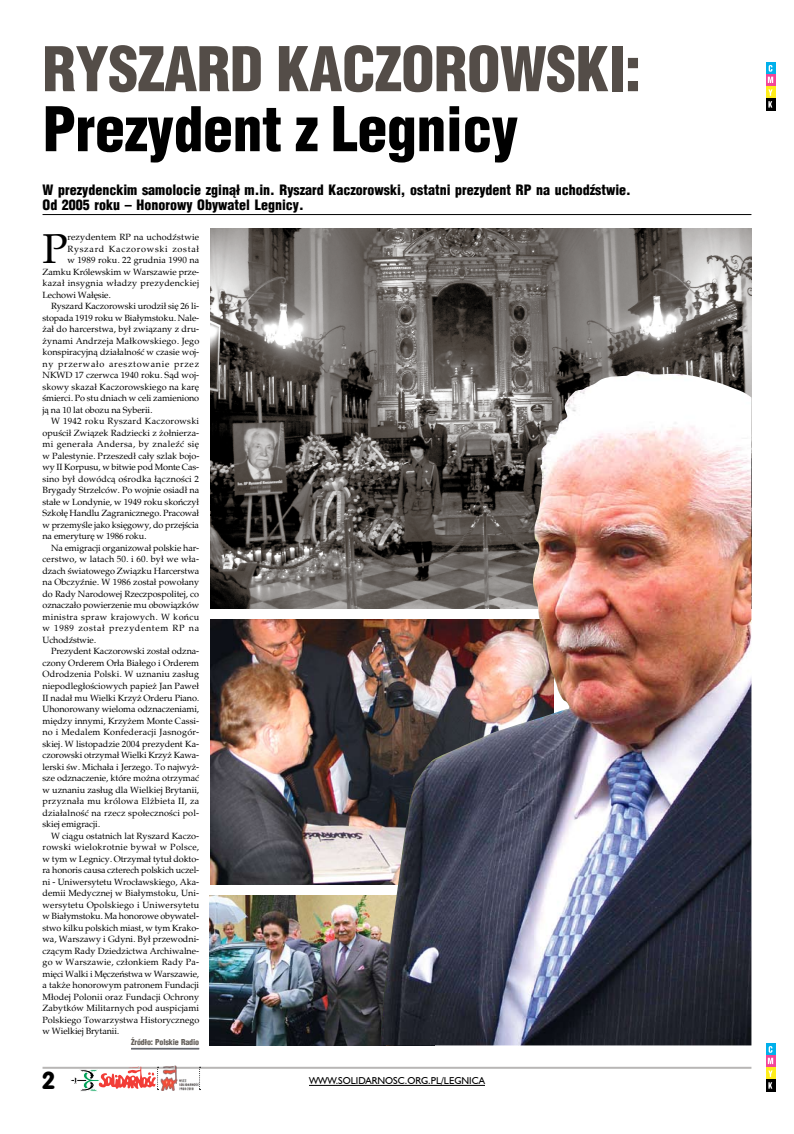
<style>
.page{position:relative;width:794px;height:1134px;background:#fff}
.page>*{position:absolute;margin:0;border:0;box-sizing:border-box;transform-origin:0 0}
.t1{font:900 60px "Switzerland Cond";letter-spacing:-.01em;color:#544d48}
.t2{font:900 60px "Switzerland Cond";letter-spacing:-.01em;color:#000}
.t3{font:41.8px "Palm Springs";color:#000}
.t4{font:24px "VAG Rounded PL Regular A";color:#000}
.t5{font:900 14px/15px "Switzerland Cond";color:#000}
.t6{font:10px "Humanist 521 BT";color:#000}
.t7{font:9px "Palm Springs";color:#000}
.t8{font:9px "Palm Springs";letter-spacing:.025em;color:#000}
.t9{font:9px "Palm Springs";letter-spacing:.02em;color:#000}
.t10{font:9px "Palm Springs";letter-spacing:.08em;color:#000}
.t11{font:9px "Palm Springs";letter-spacing:.03em;color:#000}
.t12{font:9px "Palm Springs";letter-spacing:.04em;color:#000}
.t13{font:9px "Palm Springs";letter-spacing:.035em;color:#000}
.t14{font:9px "Palm Springs";letter-spacing:.07em;color:#000}
.t15{font:900 8px "Switzerland Cond";letter-spacing:-.015em;color:#66615c}
</style>
<div class="page">
<hr style="left:43px;top:1067px;width:708px;height:2px;background:#b8b6b5">
<hr style="left:309px;top:1085px;width:176px;height:1px;background:#000">
<img style="left:160px;top:1065px;width:39px;height:25px">
<svg style="left:71px;top:1066px;width:88px;height:25px"></svg>
<svg style="left:199px;top:1067px;width:2px;height:23px"></svg>
<div style="left:765px;top:62px;width:10px;height:12px;background:#00b0eb"></div>
<svg style="left:766px;top:74px;width:9px;height:12px"></svg>
<div style="left:765px;top:86px;width:10px;height:12px;background:#ffed1a"></div>
<div style="left:765px;top:98px;width:10px;height:12px;background:#000"></div>
<svg style="left:768px;top:65px;width:5px;height:18px"></svg>
<svg style="left:768px;top:89px;width:4px;height:19px"></svg>
<div style="left:765px;top:1043px;width:10px;height:12px;background:#00b0eb"></div>
<svg style="left:766px;top:1055px;width:9px;height:12px"></svg>
<div style="left:765px;top:1067px;width:10px;height:12px;background:#ffed1a"></div>
<div style="left:765px;top:1079px;width:10px;height:12px;background:#000"></div>
<svg style="left:768px;top:1046px;width:5px;height:18px"></svg>
<svg style="left:768px;top:1070px;width:4px;height:19px"></svg>
<img style="left:210px;top:895px;width:170px;height:150px">
<hr style="left:131px;top:1048px;width:68px;height:1px;background:#5d5f66">
<hr style="left:131px;top:1049px;width:68px;height:1px;background:#5d5f66">
<hr style="left:43px;top:214px;width:708px;height:1px;background:#000">
<img style="left:211px;top:229px;width:540px;height:379px">
<img style="left:211px;top:620px;width:169px;height:264px">
<img style="left:380px;top:371px;width:371px;height:674px">
<h1 class="t1" style="left:43px;top:31px;width:98px">Ryszard</h1>
<h1 class="t1" style="left:276px;top:31px;width:131px">Kaczorowski</h1>
<h1 class="t1" style="left:624px;top:31px;width:18px">:</h1>
<h1 class="t2" style="left:43px;top:91px;width:477px">Prezydent z Legnicy</h1>
<h3 class="t5" style="left:43px;top:182px;width:590px">W prezydenckim samolocie zginął m.in. Ryszard Kaczorowski, ostatni prezydent RP na uchodźstwie.<br>Od 2005 roku – Honorowy Obywatel Legnicy.</h3>
<h2 class="t3" style="left:43px;top:223px;width:27px">P</h2>
<p class="t9" style="left:67px;top:232px;width:133px">rezydentem RP na uchodźstwie</p>
<p class="t10" style="left:67px;top:243px;width:133px">Ryszard Kaczorowski został</p>
<p class="t7" style="left:67px;top:255px;width:133px">w 1989 roku. 22 grudnia 1990 na</p>
<p class="t7" style="left:43px;top:266px;width:158px">Zamku Królewskim w Warszawie prze-</p>
<p class="t8" style="left:43px;top:278px;width:158px">kazał insygnia władzy prezydenckiej</p>
<p class="t7" style="left:43px;top:289px;width:70px">Lechowi Wałęsie.</p>
<p class="t7" style="left:51px;top:301px;width:150px">Ryszard Kaczorowski urodził się 26 li-</p>
<p class="t7" style="left:43px;top:312px;width:158px">stopada 1919 roku w Białymstoku. Nale-</p>
<p class="t7" style="left:43px;top:324px;width:158px">żał do harcerstwa, był związany z dru-</p>
<p class="t7" style="left:43px;top:335px;width:158px">żynami Andrzeja Małkowskiego. Jego</p>
<p class="t7" style="left:43px;top:347px;width:158px">konspiracyjną działalność w czasie woj-</p>
<p class="t10" style="left:43px;top:358px;width:158px">ny przerwało aresztowanie przez</p>
<p class="t7" style="left:43px;top:370px;width:158px">NKWD 17 czerwca 1940 roku. Sąd woj-</p>
<p class="t7" style="left:43px;top:381px;width:158px">skowy skazał Kaczorowskiego na karę</p>
<p class="t7" style="left:43px;top:393px;width:158px">śmierci. Po stu dniach w celi zamieniono</p>
<p class="t7" style="left:43px;top:404px;width:111px">ją na 10 lat obozu na Syberii.</p>
<p class="t8" style="left:51px;top:416px;width:150px">W 1942 roku Ryszard Kaczorowski</p>
<p class="t7" style="left:43px;top:427px;width:158px">opuścił Związek Radziecki z żołnierza-</p>
<p class="t12" style="left:43px;top:439px;width:158px">mi generała Andersa, by znaleźć się</p>
<p class="t7" style="left:43px;top:450px;width:158px">w Palestynie. Przeszedł cały szlak bojo-</p>
<p class="t7" style="left:43px;top:462px;width:158px">wy II Korpusu, w bitwie pod Monte Cas-</p>
<p class="t7" style="left:43px;top:473px;width:158px">sino był dowódcą ośrodka łączności 2</p>
<p class="t7" style="left:43px;top:485px;width:158px">Brygady Strzelców. Po wojnie osiadł na</p>
<p class="t7" style="left:43px;top:496px;width:158px">stałe w Londynie, w 1949 roku skończył</p>
<p class="t7" style="left:42px;top:508px;width:158px">Szkołę Handlu Zagranicznego. Pracował</p>
<p class="t7" style="left:42px;top:519px;width:158px">w przemyśle jako księgowy, do przejścia</p>
<p class="t7" style="left:42px;top:531px;width:105px">na emeryturę w 1986 roku.</p>
<p class="t7" style="left:51px;top:542px;width:150px">Na emigracji organizował polskie har-</p>
<p class="t7" style="left:42px;top:554px;width:158px">cerstwo, w latach 50. i 60. był we wła-</p>
<p class="t7" style="left:42px;top:565px;width:158px">dzach światowego Związku Harcerstwa</p>
<p class="t7" style="left:42px;top:577px;width:158px">na Obczyźnie. W 1986 został powołany</p>
<p class="t7" style="left:42px;top:588px;width:158px">do Rady Narodowej Rzeczpospolitej, co</p>
<p class="t7" style="left:42px;top:600px;width:158px">oznaczało powierzenie mu obowiązków</p>
<p class="t13" style="left:42px;top:611px;width:158px">ministra spraw krajowych. W końcu</p>
<p class="t14" style="left:42px;top:623px;width:158px">w 1989 został prezydentem RP na</p>
<p class="t7" style="left:42px;top:634px;width:55px">Uchodźstwie.</p>
<p class="t7" style="left:51px;top:646px;width:150px">Prezydent Kaczorowski został odzna-</p>
<p class="t7" style="left:42px;top:657px;width:158px">czony Orderem Orła Białego i Orderem</p>
<p class="t7" style="left:43px;top:669px;width:158px">Odrodzenia Polski. W uznaniu zasług</p>
<p class="t7" style="left:43px;top:680px;width:158px">niepodległościowych papież Jan Paweł</p>
<p class="t7" style="left:43px;top:692px;width:158px">II nadał mu Wielki Krzyż Orderu Piano.</p>
<p class="t7" style="left:43px;top:703px;width:158px">Uhonorowany wieloma odznaczeniami,</p>
<p class="t7" style="left:43px;top:715px;width:158px">między innymi, Krzyżem Monte Cassi-</p>
<p class="t8" style="left:43px;top:726px;width:158px">no i Medalem Konfederacji Jasnogór-</p>
<p class="t7" style="left:43px;top:738px;width:158px">skiej. W listopadzie 2004 prezydent Ka-</p>
<p class="t7" style="left:43px;top:749px;width:158px">czorowski otrzymał Wielki Krzyż Kawa-</p>
<p class="t7" style="left:43px;top:761px;width:158px">lerski św. Michała i Jerzego. To najwyż-</p>
<p class="t7" style="left:43px;top:772px;width:158px">sze odznaczenie, które można otrzymać</p>
<p class="t7" style="left:43px;top:784px;width:158px">w uznaniu zasług dla Wielkiej Brytanii,</p>
<p class="t8" style="left:43px;top:795px;width:158px">przyznała mu królowa Elżbieta II, za</p>
<p class="t7" style="left:43px;top:807px;width:158px">działalność na rzecz społeczności pol-</p>
<p class="t7" style="left:43px;top:818px;width:59px">skiej emigracji.</p>
<p class="t7" style="left:51px;top:830px;width:150px">W ciągu ostatnich lat Ryszard Kaczo-</p>
<p class="t11" style="left:43px;top:841px;width:158px">rowski wielokrotnie bywał w Polsce,</p>
<p class="t7" style="left:43px;top:853px;width:158px">w tym w Legnicy. Otrzymał tytuł dokto-</p>
<p class="t7" style="left:43px;top:864px;width:158px">ra honoris causa czterech polskich uczel-</p>
<p class="t7" style="left:43px;top:876px;width:158px">ni - Uniwersytetu Wrocławskiego, Aka-</p>
<p class="t7" style="left:43px;top:887px;width:158px">demii Medycznej w Białymstoku, Uni-</p>
<p class="t9" style="left:43px;top:899px;width:158px">wersytetu Opolskiego i Uniwersytetu</p>
<p class="t7" style="left:42px;top:910px;width:158px">w Białymstoku. Ma honorowe obywatel-</p>
<p class="t7" style="left:42px;top:922px;width:158px">stwo kilku polskich miast, w tym Krako-</p>
<p class="t7" style="left:42px;top:933px;width:158px">wa, Warszawy i Gdyni. Był przewodni-</p>
<p class="t7" style="left:42px;top:945px;width:158px">czącym Rady Dziedzictwa Archiwalne-</p>
<p class="t9" style="left:42px;top:956px;width:158px">go w Warszawie, członkiem Rady Pa-</p>
<p class="t7" style="left:42px;top:968px;width:158px">mięci Walki i Męczeństwa w Warszawie,</p>
<p class="t7" style="left:43px;top:979px;width:158px">a także honorowym patronem Fundacji</p>
<p class="t7" style="left:42px;top:991px;width:158px">Młodej Polonii oraz Fundacji Ochrony</p>
<p class="t7" style="left:42px;top:1002px;width:158px">Zabytków Militarnych pod auspicjami</p>
<p class="t7" style="left:42px;top:1014px;width:158px">Polskiego Towarzystwa Historycznego</p>
<p class="t7" style="left:42px;top:1025px;width:78px">w Wielkiej Brytanii.</p>
<p class="t15" style="left:131px;top:1037px;width:70px">Źródło: Polskie Radio</p>
<h3 class="t4" style="left:43px;top:1065px;width:14px">2</h3>
<p class="t6" style="left:309px;top:1075px;width:177px">WWW.SOLIDARNOSC.ORG.PL/LEGNICA</p>
</div>
